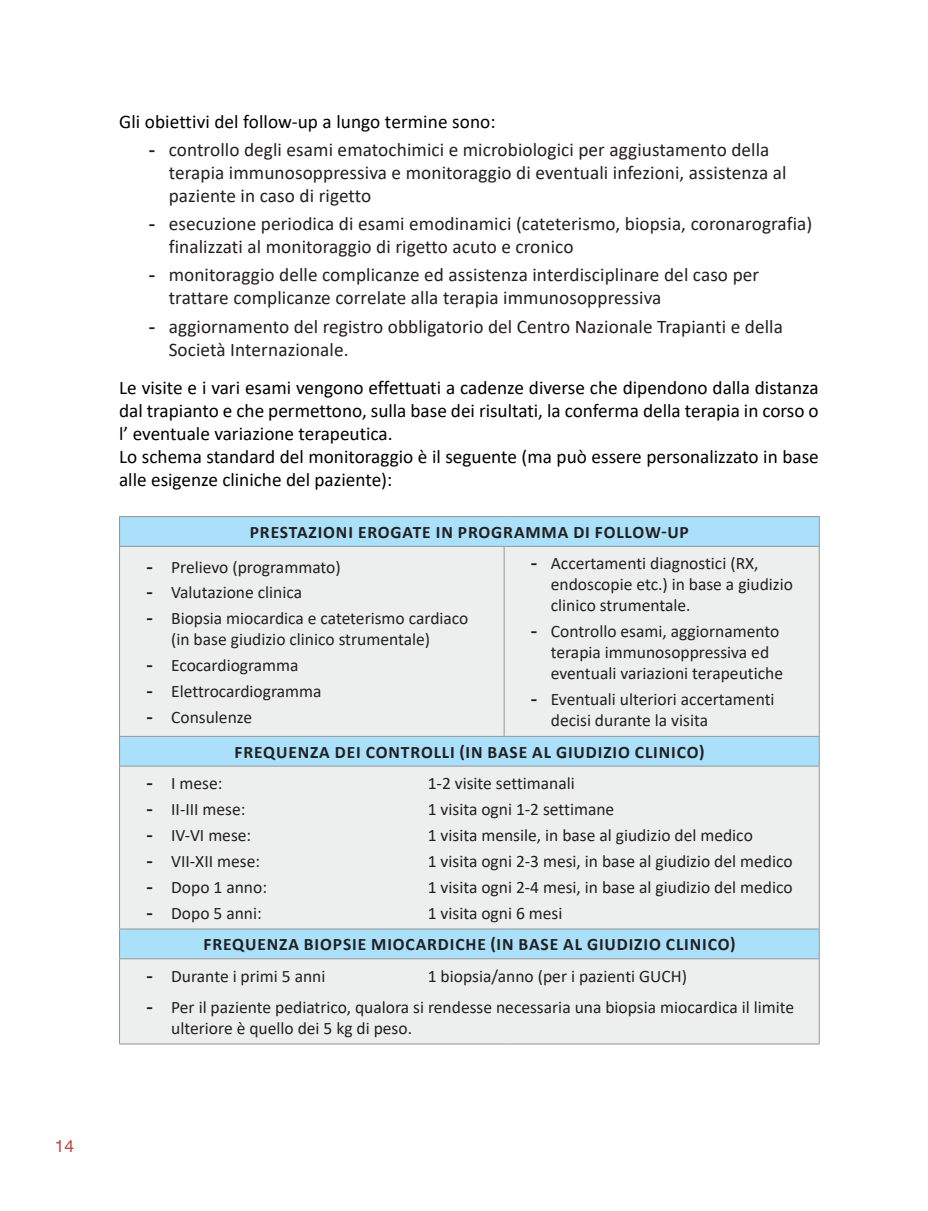
<style>
.page{position:relative;width:928px;height:1211px;background:#fff}
.page>*{position:absolute;margin:0;border:0;box-sizing:border-box;transform-origin:0 0}
.t1{font:19.25px/23.1px "Calibri";letter-spacing:.005em;color:#231f20}
.t2{font:19.25px/23.1px "Calibri";color:#000}
.t3{font:17.5px/21px "Calibri";color:#231f20}
.t4{font:700 17.5px "Calibri";letter-spacing:.05em;color:#231f20}
.t5{font:17.5px "Swiss 721 BT";color:#c04e4e}
.s1{font-family:"Arial"}
.s2{font-family:"Arial";font-size:19.25px}
</style>
<div class="page">
<svg style="left:120px;top:517px;width:699px;height:29px;background:#a9dff8"></svg>
<svg style="left:120px;top:547px;width:699px;height:496px;background:#e4ecef"></svg>
<hr style="left:119px;top:516px;width:385px;height:1px;background:#939598">
<svg style="left:119px;top:517px;width:1px;height:29px"></svg>
<hr style="left:504px;top:516px;width:315px;height:1px;background:#939598">
<svg style="left:819px;top:517px;width:1px;height:29px"></svg>
<hr style="left:119px;top:546px;width:385px;height:1px;background:#939598">
<hr style="left:119px;top:547px;width:1px;height:189px;background:#939598">
<hr style="left:504px;top:546px;width:315px;height:1px;background:#939598">
<hr style="left:504px;top:547px;width:1px;height:189px;background:#939598">
<hr style="left:819px;top:547px;width:1px;height:189px;background:#939598">
<hr style="left:119px;top:736px;width:385px;height:1px;background:#939598">
<svg style="left:119px;top:736px;width:1px;height:29px"></svg>
<hr style="left:504px;top:736px;width:315px;height:1px;background:#939598">
<svg style="left:819px;top:736px;width:1px;height:29px"></svg>
<hr style="left:119px;top:765px;width:385px;height:1px;background:#939598">
<hr style="left:119px;top:766px;width:1px;height:162px;background:#939598">
<hr style="left:504px;top:765px;width:315px;height:1px;background:#939598">
<hr style="left:819px;top:766px;width:1px;height:162px;background:#939598">
<hr style="left:119px;top:928px;width:385px;height:1px;background:#939598">
<svg style="left:119px;top:929px;width:1px;height:29px"></svg>
<hr style="left:504px;top:928px;width:315px;height:1px;background:#939598">
<svg style="left:819px;top:929px;width:1px;height:29px"></svg>
<hr style="left:119px;top:958px;width:385px;height:1px;background:#939598">
<hr style="left:119px;top:959px;width:1px;height:84px;background:#939598">
<hr style="left:504px;top:958px;width:315px;height:1px;background:#939598">
<hr style="left:819px;top:959px;width:1px;height:84px;background:#939598">
<hr style="left:119px;top:1043px;width:385px;height:1px;background:#939598">
<hr style="left:504px;top:1043px;width:315px;height:1px;background:#939598">
<p class="t5" style="left:55px;top:1134px;width:21px">14</p>
<p class="t2" style="left:119px;top:109px;width:378px">Gli obiettivi del follow-up a lungo termine sono:</p>
<p class="t1" style="left:169px;top:137px;width:619px;text-indent:-20px"><span class="s1">-</span> controllo degli esami ematochimici e microbiologici per aggiustamento della terapia immunosoppressiva e monitoraggio di eventuali infezioni, assistenza al paziente in caso di rigetto</p>
<p class="t1" style="left:169px;top:212px;width:645px;text-indent:-20px"><span class="s1">-</span> esecuzione periodica di esami emodinamici (cateterismo, biopsia, coronarografia) finalizzati al monitoraggio di rigetto acuto e cronico</p>
<p class="t1" style="left:169px;top:263px;width:592px;text-indent:-20px"><span class="s1">-</span> monitoraggio delle complicanze ed assistenza interdisciplinare del caso per trattare complicanze correlate alla terapia immunosoppressiva</p>
<p class="t1" style="left:169px;top:314px;width:616px;text-indent:-20px"><span class="s1">-</span> aggiornamento del registro obbligatorio del Centro Nazionale Trapianti e della<br>Società Internazionale.</p>
<p class="t2" style="left:119px;top:375px;width:701px">Le visite e i vari esami vengono effettuati a cadenze diverse che dipendono dalla distanza dal trapianto e che permettono, sulla base dei risultati, la conferma della terapia in corso o l’ eventuale variazione terapeutica.<br>Lo schema standard del monitoraggio è il seguente (ma può essere personalizzato in base alle esigenze cliniche del paziente):</p>
<p class="t4" style="left:250px;top:520px;width:440px">PRESTAZIONI EROGATE IN PROGRAMMA DI FOLLOW-UP</p>
<p class="t3" style="left:146px;top:555px;width:196px"><span class="s2">-</span> Prelievo (programmato)</p>
<p class="t3" style="left:146px;top:581px;width:157px"><span class="s2">-</span> Valutazione clinica</p>
<p class="t3" style="left:171px;top:607px;width:299px;text-indent:-25px"><span class="s2">-</span> Biopsia miocardica e cateterismo cardiaco (in base giudizio clinico strumentale)</p>
<p class="t3" style="left:146px;top:654px;width:154px"><span class="s2">-</span> Ecocardiogramma</p>
<p class="t3" style="left:146px;top:680px;width:177px"><span class="s2">-</span> Elettrocardiogramma</p>
<p class="t3" style="left:146px;top:706px;width:107px"><span class="s2">-</span> Consulenze</p>
<p class="t3" style="left:551px;top:552px;width:244px;text-indent:-20px"><span class="s2">-</span> Accertamenti diagnostici (RX, endoscopie etc.) in base a giudizio clinico strumentale.</p>
<p class="t3" style="left:551px;top:620px;width:234px;text-indent:-20px"><span class="s2">-</span> Controllo esami, aggiornamento terapia immunosoppressiva ed eventuali variazioni terapeutiche</p>
<p class="t3" style="left:551px;top:688px;width:225px;text-indent:-20px"><span class="s2">-</span> Eventuali ulteriori accertamenti decisi durante la visita</p>
<p class="t4" style="left:234px;top:739px;width:471px">FREQUENZA DEI CONTROLLI (IN BASE AL GIUDIZIO CLINICO)</p>
<p class="t3" style="left:146px;top:772px;width:78px"><span class="s2">-</span> I mese:</p>
<p class="t3" style="left:428px;top:772px;width:149px">1-2 visite settimanali</p>
<p class="t3" style="left:146px;top:798px;width:101px"><span class="s2">-</span> II-III mese:</p>
<p class="t3" style="left:428px;top:798px;width:188px">1 visita ogni 1-2 settimane</p>
<p class="t3" style="left:146px;top:824px;width:106px"><span class="s2">-</span> IV-VI mese:</p>
<p class="t3" style="left:428px;top:824px;width:327px">1 visita mensile, in base al giudizio del medico</p>
<p class="t3" style="left:146px;top:850px;width:115px"><span class="s2">-</span> VII-XII mese:</p>
<p class="t3" style="left:428px;top:850px;width:366px">1 visita ogni 2-3 mesi, in base al giudizio del medico</p>
<p class="t3" style="left:146px;top:876px;width:122px"><span class="s2">-</span> Dopo 1 anno:</p>
<p class="t3" style="left:428px;top:876px;width:366px">1 visita ogni 2-4 mesi, in base al giudizio del medico</p>
<p class="t3" style="left:146px;top:902px;width:117px"><span class="s2">-</span> Dopo 5 anni:</p>
<p class="t3" style="left:428px;top:902px;width:136px">1 visita ogni 6 mesi</p>
<p class="t4" style="left:204px;top:932px;width:533px">FREQUENZA BIOPSIE MIOCARDICHE (IN BASE AL GIUDIZIO CLINICO)</p>
<p class="t3" style="left:146px;top:965px;width:181px"><span class="s2">-</span> Durante i primi 5 anni</p>
<p class="t3" style="left:428px;top:965px;width:261px">1 biopsia/anno (per i pazienti GUCH)</p>
<p class="t3" style="left:171px;top:996px;width:624px;text-indent:-25px"><span class="s2">-</span> Per il paziente pediatrico, qualora si rendesse necessaria una biopsia miocardica il limite ulteriore è quello dei 5 kg di peso.</p>
</div>
